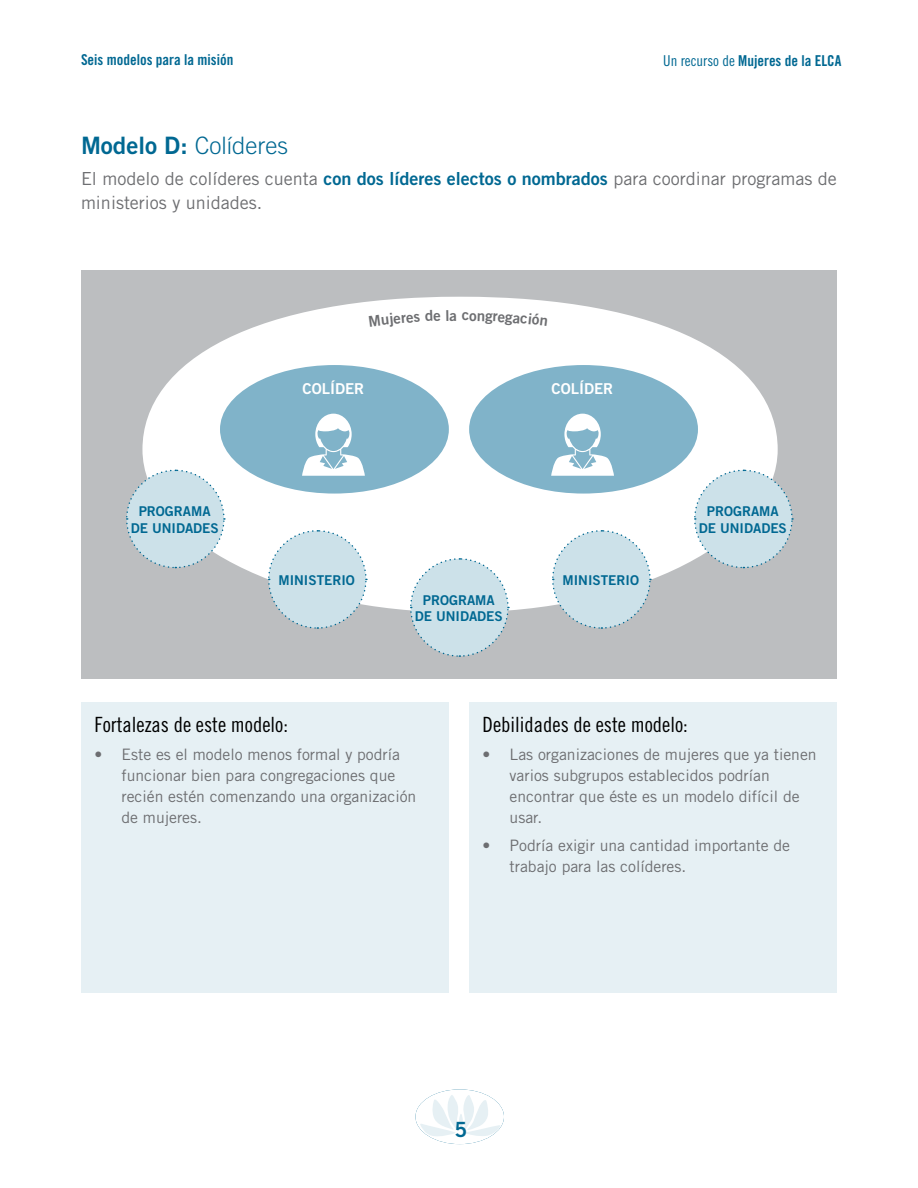
<style>
.page{position:relative;width:918px;height:1188px;background:#fff}
.page>*{position:absolute;margin:0;border:0;box-sizing:border-box;transform-origin:0 0}
.t1{font:300 24px "Trade Gothic";color:#006892}
.t2{font:21px "Trade Gothic Cond Eighteen";color:#000}
.t3{font:21px "Trade Gothic Bold Two";color:#006892}
.t4{font:18px/24px "Trade Gothic";color:#6d6e71}
.t5{font:15.75px/21px "Trade Gothic";color:#6d6e71}
.t6{font:15px "Trade Gothic Bold Cond Twenty";color:#006892}
.t7{font:15px "Trade Gothic Bold Two";color:#fff}
.t8{font:15px "Trade Gothic Bold Two";color:#6d6e71}
.t9{font:13.5px/16.5px "Trade Gothic Bold Two";color:#006892;text-align:center}
.s1{font-family:"Trade Gothic Cond Eighteen"}
.s2{font-family:"Trade Gothic Bold Two";font-weight:400}
.s3{font-family:"Trade Gothic Bold Two";color:#006892}
</style>
<div class="page">
<svg style="left:416px;top:1089px;width:88px;height:55px"></svg>
<div style="left:81px;top:702px;width:368px;height:291px;background:#e6f0f4"></div>
<div style="left:469px;top:702px;width:368px;height:291px;background:#e6f0f4"></div>
<div style="left:81px;top:270px;width:756px;height:408px;background:#bcbec0"></div>
<div style="left:142px;top:297px;width:636px;height:315px;background:#fff;border-radius:50%"></div>
<div style="left:220px;top:365px;width:229px;height:129px;background:#80b3c9;border-radius:50%"></div>
<div style="left:469px;top:365px;width:229px;height:129px;background:#80b3c9;border-radius:50%"></div>
<svg style="left:302px;top:414px;width:63px;height:62px"></svg>
<svg style="left:551px;top:414px;width:63px;height:62px"></svg>
<svg style="left:551px;top:530px;width:100px;height:99px"></svg>
<svg style="left:409px;top:558px;width:100px;height:99px"></svg>
<svg style="left:693px;top:469px;width:101px;height:100px"></svg>
<svg style="left:126px;top:469px;width:99px;height:100px"></svg>
<svg style="left:267px;top:530px;width:100px;height:99px"></svg>
<p class="t6" style="left:81px;top:51px;width:154px">Seis modelos para la misión</p>
<p class="t6" style="left:663px;top:51px;width:180px"><span class="s1">Un recurso de</span> Mujeres de la ELCA</p>
<h1 class="t1" style="left:81px;top:132px;width:209px"><span class="s2">Modelo D:</span> Colíderes</h1>
<p class="t4" style="left:81px;top:167px;width:757px">El modelo de colíderes cuenta <span class="s3">con dos líderes electos o nombrados</span> para coordinar programas de ministerios y unidades.</p>
<p class="t8" style="left:462px;top:306px;width:9px">c</p>
<p class="t9" style="left:131px;top:503px;width:90px">PROGRAMA<br>DE UNIDADES</p>
<p class="t7" style="left:303px;top:380px;width:63px">COLÍDER</p>
<p class="t7" style="left:552px;top:380px;width:63px">COLÍDER</p>
<p class="t9" style="left:278px;top:572px;width:78px">MINISTERIO</p>
<p class="t9" style="left:415px;top:591px;width:90px">PROGRAMA<br>DE UNIDADES</p>
<p class="t9" style="left:563px;top:572px;width:78px">MINISTERIO</p>
<p class="t9" style="left:699px;top:503px;width:90px">PROGRAMA<br>DE UNIDADES</p>
<h2 class="t2" style="left:94px;top:712px;width:195px">Fortalezas de este modelo:</h2>
<p class="t5" style="left:121px;top:744px;width:296px;text-indent:-27px">• Este es el modelo menos formal y podría funcionar bien para congregaciones que recién estén comenzando una organización de mujeres.</p>
<h2 class="t2" style="left:483px;top:712px;width:207px">Debilidades de este modelo:</h2>
<p class="t5" style="left:510px;top:744px;width:309px;text-indent:-27px">• Las organizaciones de mujeres que ya tienen varios subgrupos establecidos podrían encontrar que éste es un modelo difícil de usar.</p>
<p class="t5" style="left:510px;top:835px;width:282px;text-indent:-27px">• Podría exigir una cantidad importante de trabajo para las colíderes.</p>
<h2 class="t3" style="left:455px;top:1116px;width:14px">5</h2>
</div>
